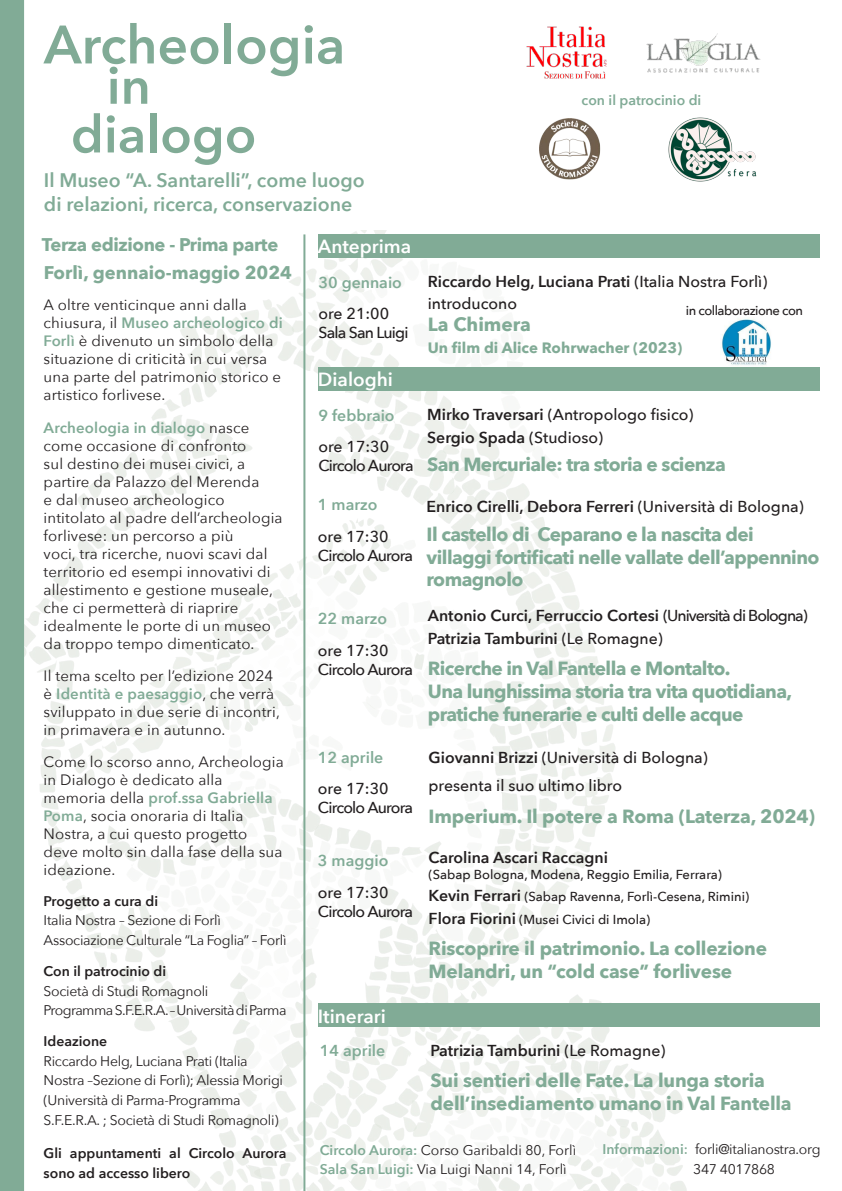
<style>
.page{position:relative;width:842px;height:1191px;background:#fff}
.page>*{position:absolute;margin:0;border:0;box-sizing:border-box;transform-origin:0 0}
.t1{font:600 53.5px "Avenir Next";color:#81ab96}
.t2{font:600 51.9px "Avenir Next";color:#81ab96}
.t3{font:600 19.5px "Avenir Next";color:#81ab96}
.t4{font:700 19px/22.8px "Avenir Next";letter-spacing:-.03em;color:#81ab96}
.t5{font:700 19px/22.8px "Avenir Next";letter-spacing:-.01em;color:#81ab96}
.t6{font:600 19px "Avenir Next";color:#fff}
.t7{font:700 19px "Avenir Next";color:#81ab96}
.t8{font:700 18.3px "Avenir Next";letter-spacing:-.02em;color:#81ab96}
.t9{font:700 18.3px "Avenir Next";color:#81ab96}
.t10{font:600 15.8px "Avenir Next";color:#231f20}
.t11{font:500 15.8px "Avenir Next";color:#231f20}
.t12{font:500 15.8px "Avenir Next";letter-spacing:-.05em;color:#231f20}
.t13{font:600 15.8px "Avenir Next";color:#81ab96}
.t14{font:500 15.8px "Avenir Next";letter-spacing:-.02em;color:#231f20}
.t15{font:15px/18px "Avenir Next";letter-spacing:.01em;color:#231f20}
.t16{font:700 15px "Avenir Next";color:#81ab96}
.t17{font:14px/19.6px "Avenir Next";letter-spacing:-.02em;color:#231f20}
.t18{font:600 14px/19.6px "Avenir Next";color:#231f20}
.t19{font:14px "Avenir Next";color:#231f20}
.t20{font:14px "Avenir Next";letter-spacing:-.04em;color:#231f20}
.t21{font:600 14px "Avenir Next";color:#81ab96}
.t22{font:500 13px/22.8px "Avenir Next";color:#231f20}
.t23{font:500 13px "Avenir Next";letter-spacing:-.04em;color:#231f20}
.s1{font-weight:600;color:#81ab96}
.s2{font-weight:500}
.s3{font-weight:600}
.s4{font-weight:600;font-size:15.8px}
.s5{font-weight:500;color:#81ab96}
</style>
<div class="page">
<img style="left:24px;top:230px;width:663px;height:961px">
<img style="left:526px;top:26px;width:81px;height:53px">
<img style="left:646px;top:33px;width:115px;height:40px">
<img style="left:539px;top:118px;width:62px;height:62px">
<img style="left:668px;top:117px;width:89px;height:65px">
<div style="left:0;top:0;width:24px;height:1190px;background:#81ab96"></div>
<hr style="left:303px;top:234px;width:2px;height:957px;background:#81ab96">
<div style="left:318px;top:234px;width:501px;height:24px;background:#81ab96"></div>
<div style="left:318px;top:367px;width:501px;height:24px;background:#81ab96"></div>
<div style="left:318px;top:1003px;width:501px;height:24px;background:#81ab96"></div>
<img style="left:721px;top:319px;width:50px;height:46px">
<p class="t1" style="left:44px;top:-1px;width:303px">Archeologia</p>
<p class="t2" style="left:107px;top:41px;width:46px">in</p>
<p class="t2" style="left:71px;top:90px;width:187px">dialogo</p>
<p class="t3" style="left:44px;top:163px;width:322px">Il Museo “A. Santarelli”, come luogo</p>
<p class="t3" style="left:44px;top:187px;width:310px">di relazioni, ricerca, conservazione</p>
<p class="t8" style="left:42px;top:229px;width:238px">Terza edizione - Prima parte</p>
<p class="t9" style="left:44px;top:256px;width:250px">Forlì, gennaio-maggio 2024</p>
<p class="t6" style="left:318px;top:230px;width:95px">Anteprima</p>
<p class="t13" style="left:318px;top:268px;width:85px">30 gennaio</p>
<p class="t14" style="left:318px;top:300px;width:72px">ore 21:00</p>
<p class="t12" style="left:318px;top:319px;width:92px">Sala San Luigi</p>
<p class="t15" style="left:44px;top:295px;width:241px">A oltre venticinque anni dalla chiusura, il <span class="s1">Museo archeologico di<br>Forlì</span> è divenuto un simbolo della situazione di criticità in cui versa una parte del patrimonio storico e artistico forlivese.</p>
<p class="t15" style="left:44px;top:418px;width:240px"><span class="s1">Archeologia in dialogo</span> nasce come occasione di confronto<br>sul destino dei musei civici, a partire da Palazzo del Merenda<br>e dal museo archeologico intitolato al padre dell’archeologia forlivese: un percorso a più<br>voci, tra ricerche, nuovi scavi dal territorio ed esempi innovativi di allestimento e gestione museale, che ci permetterà di riaprire idealmente le porte di un museo da troppo tempo dimenticato.</p>
<p class="t15" style="left:44px;top:666px;width:238px">Il tema scelto per l’edizione 2024 è <span class="s1">Identità e paesaggio</span>, che verrà sviluppato in due serie di incontri, in primavera e in autunno.</p>
<p class="t15" style="left:44px;top:752px;width:242px">Come lo scorso anno, Archeologia in Dialogo è dedicato alla memoria della <span class="s1">prof.ssa Gabriella<br>Poma</span>, socia onoraria di Italia<br>Nostra, a cui questo progetto deve molto sin dalla fase della sua ideazione.</p>
<p class="t18" style="left:44px;top:890px;width:116px">Progetto a cura di</p>
<p class="t17" style="left:44px;top:910px;width:179px">Italia Nostra – Sezione di Forlì</p>
<p class="t17" style="left:44px;top:929px;width:244px">Associazione Culturale “La Foglia” – Forlì</p>
<p class="t18" style="left:44px;top:961px;width:124px">Con il patrocinio di</p>
<p class="t17" style="left:44px;top:980px;width:166px">Società di Studi Romagnoli</p>
<p class="t20" style="left:44px;top:998px;width:244px">Programma S.F.E.R.A. – Università di Parma</p>
<p class="t18" style="left:44px;top:1031px;width:65px">Ideazione</p>
<p class="t17" style="left:44px;top:1050px;width:241px">Riccardo Helg, Luciana Prati (Italia Nostra –Sezione di Forlì); Alessia Morigi (Università di Parma-Programma S.F.E.R.A. ; Società di Studi Romagnoli)</p>
<p class="t6" style="left:318px;top:363px;width:76px">Dialoghi</p>
<p class="t13" style="left:318px;top:401px;width:78px">9 febbraio</p>
<p class="t14" style="left:318px;top:433px;width:72px">ore 17:30</p>
<p class="t12" style="left:318px;top:452px;width:97px">Circolo Aurora</p>
<p class="t13" style="left:318px;top:491px;width:61px">1 marzo</p>
<p class="t14" style="left:318px;top:523px;width:72px">ore 17:30</p>
<p class="t12" style="left:318px;top:542px;width:97px">Circolo Aurora</p>
<p class="t13" style="left:318px;top:605px;width:71px">22 marzo</p>
<p class="t14" style="left:318px;top:636px;width:72px">ore 17:30</p>
<p class="t12" style="left:318px;top:655px;width:97px">Circolo Aurora</p>
<p class="t13" style="left:318px;top:743px;width:67px">12 aprile</p>
<p class="t14" style="left:318px;top:775px;width:72px">ore 17:30</p>
<p class="t12" style="left:318px;top:794px;width:97px">Circolo Aurora</p>
<p class="t13" style="left:318px;top:847px;width:72px">3 maggio</p>
<p class="t14" style="left:318px;top:879px;width:72px">ore 17:30</p>
<p class="t12" style="left:318px;top:898px;width:97px">Circolo Aurora</p>
<p class="t6" style="left:318px;top:999px;width:70px">Itinerari</p>
<p class="t13" style="left:320px;top:1036px;width:67px">14 aprile</p>
<p class="t21" style="left:582px;top:89px;width:121px">con il patrocinio di</p>
<p class="t10" style="left:428px;top:267px;width:341px">Riccardo Helg, Luciana Prati <span class="s2">(Italia Nostra Forlì)</span></p>
<p class="t11" style="left:428px;top:290px;width:91px">introducono</p>
<p class="t7" style="left:428px;top:308px;width:104px">La Chimera</p>
<p class="t16" style="left:428px;top:335px;width:256px">Un film di Alice Rohrwacher (2023)</p>
<p class="t23" style="left:686px;top:300px;width:119px">in collaborazione con</p>
<p class="t11" style="left:427px;top:401px;width:268px"><span class="s3">Mirko Traversari</span> (Antropologo fisico)</p>
<p class="t10" style="left:427px;top:424px;width:177px">Sergio Spada <span class="s2">(Studioso)</span></p>
<p class="t4" style="left:427px;top:453px;width:300px">San Mercuriale: tra storia e scienza</p>
<p class="t10" style="left:427px;top:493px;width:379px">Enrico Cirelli, Debora Ferreri <span class="s2">(Università di Bologna)</span></p>
<p class="t4" style="left:427px;top:522px;width:394px">Il castello di Ceparano e la nascita dei villaggi fortificati nelle vallate dell’appennino romagnolo</p>
<p class="t10" style="left:428px;top:601px;width:382px">Antonio Curci, Ferruccio Cortesi <span class="s2">(Università di Bologna)</span></p>
<p class="t10" style="left:428px;top:624px;width:236px">Patrizia Tamburini <span class="s2">(Le Romagne)</span></p>
<p class="t4" style="left:428px;top:657px;width:304px">Ricerche in Val Fantella e Montalto.</p>
<p class="t4" style="left:428px;top:680px;width:366px">Una lunghissima storia tra vita quotidiana, pratiche funerarie e culti delle acque</p>
<p class="t11" style="left:429px;top:744px;width:281px"><span class="s3">Giovanni Brizzi</span> (Università di Bologna)</p>
<p class="t11" style="left:429px;top:772px;width:195px">presenta il suo ultimo libro</p>
<p class="t5" style="left:429px;top:804px;width:388px">Imperium. Il potere a Roma (Laterza, 2024)</p>
<p class="t10" style="left:429px;top:844px;width:181px">Carolina Ascari Raccagni</p>
<p class="t22" style="left:429px;top:862px;width:295px">(Sabap Bologna, Modena, Reggio Emilia, Ferrara)</p>
<p class="t22" style="left:429px;top:884px;width:322px"><span class="s4">Kevin Ferrari</span> (Sabap Ravenna, Forlì-Cesena, Rimini)<br><span class="s4">Flora Fiorini</span> (Musei Civici di Imola)</p>
<p class="t5" style="left:429px;top:936px;width:340px">Riscoprire il patrimonio. La collezione<br>Melandri, un “cold case” forlivese</p>
<p class="t10" style="left:430px;top:1036px;width:236px">Patrizia Tamburini <span class="s2">(Le Romagne)</span></p>
<p class="t5" style="left:430px;top:1068px;width:363px">Sui sentieri delle Fate. La lunga storia dell’insediamento umano in Val Fantella</p>
<p class="t18" style="left:44px;top:1143px;width:244px">Gli appuntamenti al Circolo Aurora sono ad accesso libero</p>
<p class="t19" style="left:320px;top:1138px;width:258px"><span class="s1">Circolo Aurora:</span> Corso Garibaldi 80, Forlì</p>
<p class="t19" style="left:320px;top:1157px;width:248px"><span class="s1">Sala San Luigi:</span> Via Luigi Nanni 14, Forlì</p>
<p class="t17" style="left:602px;top:1139px;width:220px"><span class="s1">Informazioni</span><span class="s5">:</span> forli@italianostra.org</p>
<p class="t17" style="left:693px;top:1158px;width:83px">347 4017868</p>
</div>
